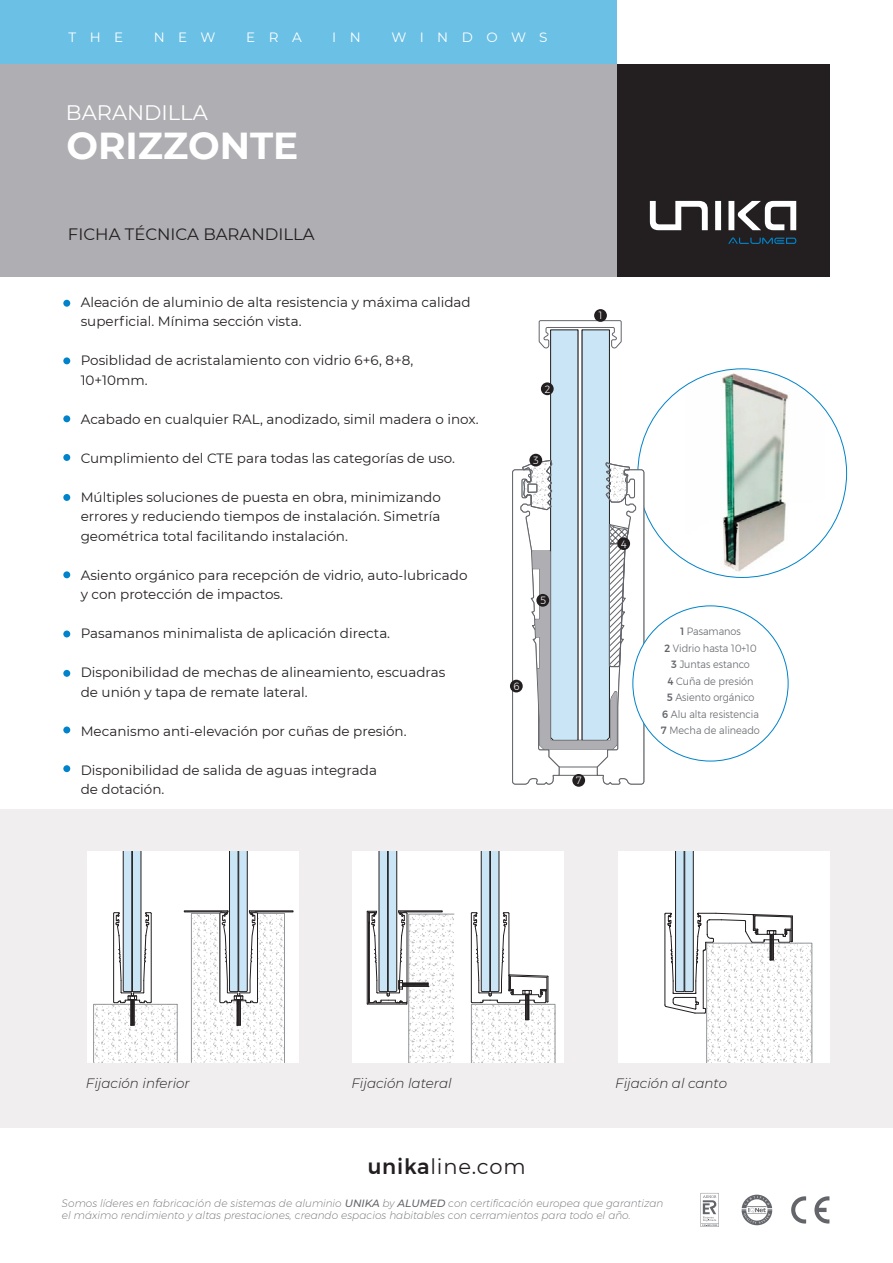
<style>
.page{position:relative;width:893px;height:1263px;background:#fff}
.page>*{position:absolute;margin:0;border:0;box-sizing:border-box;transform-origin:0 0}
.t1{font:700 37.5px "Montserrat";color:#fff}
.t2{font:21px "Montserrat";letter-spacing:.04em;color:#231f20}
.t3{font:21px "Montserrat";color:#fff}
.t4{font:16.5px "Montserrat";color:#231f20}
.t5{font:13.5px/19.5px "Montserrat";color:#231f20}
.t6{font:italic 300 13.5px "Montserrat";color:#231f20}
.t7{font:13.5px "Montserrat";letter-spacing:1em;color:#fff}
.t8{font:italic 200 10.5px/12.6px "Gontserrat";color:#63656a}
.t9{font:300 10.5px/16.5px "Gontserrat";color:#63656a;text-align:center;scale:.92 1}
.t10{font:300 10.5px "Gontserrat";color:#fff;scale:.92 1}
.s1{font-weight:500}
.s2{font-family:"Gontserrat";font-weight:500}
.s3{font-family:"Montserrat";font-weight:500}
</style>
<div class="page">
<div style="left:0;top:64px;width:616px;height:212px;background:#afaeb2"></div>
<div style="left:0;top:809px;width:892px;height:319px;background:#f0eeef"></div>
<div style="left:616px;top:64px;width:213px;height:212px;background:#231f20"></div>
<svg style="left:728px;top:237px;width:68px;height:7px"></svg>
<svg style="left:650px;top:201px;width:146px;height:29px"></svg>
<div style="left:0;top:0;width:616px;height:64px;background:#6ac0e5"></div>
<svg style="left:700px;top:1193px;width:18px;height:34px"></svg>
<svg style="left:741px;top:1195px;width:31px;height:30px"></svg>
<svg style="left:814px;top:1196px;width:15px;height:28px"></svg>
<svg style="left:791px;top:1196px;width:15px;height:28px"></svg>
<div style="left:63px;top:300px;width:7px;height:7px;background:#0083ca;border-radius:50%"></div>
<div style="left:63px;top:357px;width:7px;height:7px;background:#0083ca;border-radius:50%"></div>
<div style="left:63px;top:415px;width:7px;height:7px;background:#0083ca;border-radius:50%"></div>
<div style="left:63px;top:454px;width:7px;height:7px;background:#0083ca;border-radius:50%"></div>
<div style="left:63px;top:494px;width:7px;height:7px;background:#0083ca;border-radius:50%"></div>
<div style="left:63px;top:571px;width:7px;height:7px;background:#0083ca;border-radius:50%"></div>
<div style="left:63px;top:631px;width:7px;height:6px;background:#0083ca;border-radius:50%"></div>
<div style="left:63px;top:670px;width:7px;height:7px;background:#0083ca;border-radius:50%"></div>
<div style="left:63px;top:727px;width:7px;height:6px;background:#0083ca;border-radius:50%"></div>
<div style="left:63px;top:765px;width:7px;height:7px;background:#0083ca;border-radius:50%"></div>
<div style="left:87px;top:852px;width:211px;height:211px;background:#fff"></div>
<svg style="left:93px;top:1004px;width:85px;height:58px"></svg>
<svg style="left:113px;top:852px;width:39px;height:174px"></svg>
<svg style="left:183px;top:852px;width:111px;height:211px"></svg>
<div style="left:353px;top:852px;width:211px;height:211px;background:#fff"></div>
<svg style="left:470px;top:852px;width:85px;height:211px"></svg>
<svg style="left:366px;top:852px;width:88px;height:211px"></svg>
<div style="left:618px;top:852px;width:211px;height:211px;background:#fff"></div>
<svg style="left:664px;top:852px;width:148px;height:211px"></svg>
<img style="left:674px;top:370px;width:155px;height:207px">
<svg style="left:511px;top:320px;width:133px;height:465px"></svg>
<div style="left:594px;top:309px;width:13px;height:13px;background:#231f20;border-radius:50%"></div>
<div style="left:541px;top:382px;width:12px;height:13px;background:#231f20;border-radius:50%"></div>
<div style="left:529px;top:454px;width:13px;height:13px;background:#231f20;border-radius:50%"></div>
<div style="left:617px;top:537px;width:13px;height:13px;background:#231f20;border-radius:50%"></div>
<div style="left:536px;top:594px;width:13px;height:13px;background:#231f20;border-radius:50%"></div>
<div style="left:510px;top:680px;width:12px;height:12px;background:#231f20;border-radius:50%"></div>
<div style="left:572px;top:774px;width:13px;height:13px;background:#231f20;border-radius:50%"></div>
<div style="left:633px;top:606px;width:155px;height:155px;background:#fff;border-radius:50%"></div>
<p class="t7" style="left:68px;top:28px;width:56px">THE</p>
<p class="t7" style="left:154px;top:28px;width:63px">NEW</p>
<p class="t7" style="left:246px;top:28px;width:57px">ERA</p>
<p class="t7" style="left:332px;top:28px;width:30px">I N</p>
<p class="t7" style="left:391px;top:28px;width:158px">WINDOWS</p>
<h2 class="t3" style="left:66px;top:99px;width:143px">BARANDILLA</h2>
<h1 class="t1" style="left:66px;top:119px;width:233px">ORIZZONTE</h1>
<p class="t4" style="left:68px;top:223px;width:248px">FICHA TÉCNICA BARANDILLA</p>
<p class="t5" style="left:81px;top:292px;width:391px">Aleación de aluminio de alta resistencia y máxima calidad superficial. Mínima sección vista.</p>
<p class="t5" style="left:81px;top:350px;width:334px">Posiblidad de acristalamiento con vidrio 6+6, 8+8,<br>10+10mm.</p>
<p class="t5" style="left:81px;top:409px;width:399px">Acabado en cualquier RAL, anodizado, simil madera o inox.</p>
<p class="t5" style="left:81px;top:448px;width:376px">Cumplimiento del CTE para todas las categorías de uso.</p>
<p class="t5" style="left:81px;top:487px;width:362px;text-align:justify">Múltiples soluciones de puesta en obra, minimizando errores y reduciendo tiempos de instalación. Simetría geométrica total facilitando instalación.</p>
<p class="t5" style="left:81px;top:565px;width:388px">Asiento orgánico para recepción de vidrio, auto-lubricado y con protección de impactos.</p>
<p class="t5" style="left:81px;top:623px;width:311px">Pasamanos minimalista de aplicación directa.</p>
<p class="t5" style="left:81px;top:662px;width:366px">Disponibilidad de mechas de alineamiento, escuadras de unión y tapa de remate lateral.</p>
<p class="t5" style="left:81px;top:721px;width:327px">Mecanismo anti-elevación por cuñas de presión.</p>
<p class="t5" style="left:81px;top:760px;width:298px">Disponibilidad de salida de aguas integrada de dotación.</p>
<p class="t10" style="left:544px;top:381px;width:7px">2</p>
<p class="t10" style="left:533px;top:452px;width:8px">3</p>
<p class="t10" style="left:540px;top:593px;width:8px">5</p>
<p class="t10" style="left:513px;top:678px;width:8px">6</p>
<p class="t10" style="left:599px;top:308px;width:5px">1</p>
<p class="t10" style="left:621px;top:536px;width:8px">4</p>
<p class="t10" style="left:576px;top:773px;width:7px">7</p>
<p class="t9" style="left:661px;top:623px;width:109px"><span class="s1">1</span> Pasamanos<br><span class="s1">2</span> Vidrio hasta 10+10<br><span class="s1">3</span> Juntas estanco<br><span class="s1">4</span> Cuña de presión<br><span class="s1">5</span> Asiento orgánico<br><span class="s1">6</span> Alu alta resistencia<br><span class="s1">7</span> Mecha de alineado</p>
<p class="t6" style="left:86px;top:1074px;width:105px">Fijación inferior</p>
<p class="t6" style="left:351px;top:1074px;width:102px">Fijación lateral</p>
<p class="t6" style="left:615px;top:1074px;width:113px">Fijación al canto</p>
<h2 class="t2" style="left:367px;top:1152px;width:159px"><span class="s2">unika</span>line.com</h2>
<p class="t8" style="left:62px;top:1197px;width:603px">Somos líderes en fabricación de sistemas de aluminio <span class="s3">UNIKA</span> by <span class="s3">ALUMED</span> con certificación europea que garantizan el máximo rendimiento y altas prestaciones, creando espacios habitables con cerramientos para todo el año.</p>
</div>
